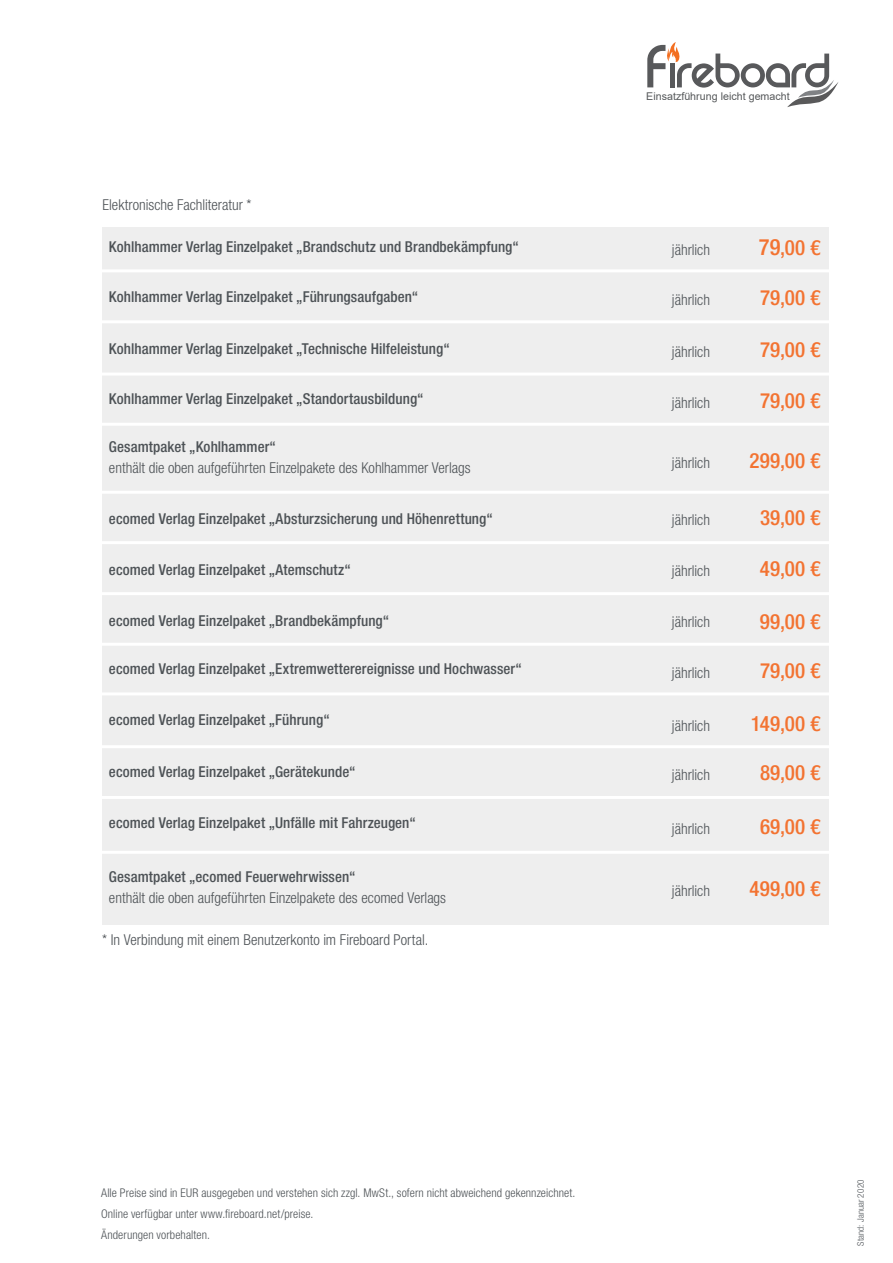
<style>
.page{position:relative;width:893px;height:1263px;background:#fff}
.page>*{position:absolute;margin:0;border:0;box-sizing:border-box;transform-origin:0 0}
.t1{font:500 condensed 21px "Helvetica Neue LT Std";letter-spacing:.015em;color:#f37331}
.t2{font:500 condensed 15px "Helvetica Neue LT Std";letter-spacing:.005em;color:#4d5256}
.t3{font:300 condensed 15px "Helvetica Neue LT Std";color:#4d5256}
.t4{font:300 condensed 12px/21px "Helvetica Neue LT Std";letter-spacing:.005em;color:#4d5256}
.t5{font:10.65px "Arial";color:#55585a}
.t6{font:300 condensed 9px "Helvetica Neue LT Std";letter-spacing:.02em;color:#4d5256}
.s1{font-size:22.5px}
</style>
<div class="page">
<div style="left:102px;top:227px;width:726px;height:697px;background:#eee"></div>
<hr style="left:102px;top:269px;width:728px;height:3px;background:#fff">
<hr style="left:102px;top:373px;width:729px;height:3px;background:#fff">
<hr style="left:101px;top:423px;width:729px;height:3px;background:#fff">
<hr style="left:101px;top:541px;width:729px;height:3px;background:#fff">
<hr style="left:100px;top:592px;width:729px;height:3px;background:#fff">
<hr style="left:100px;top:643px;width:729px;height:3px;background:#fff">
<hr style="left:100px;top:491px;width:729px;height:3px;background:#fff">
<hr style="left:101px;top:692px;width:729px;height:3px;background:#fff">
<hr style="left:100px;top:745px;width:729px;height:3px;background:#fff">
<hr style="left:101px;top:320px;width:728px;height:3px;background:#fff">
<hr style="left:100px;top:796px;width:729px;height:3px;background:#fff">
<hr style="left:100px;top:851px;width:729px;height:3px;background:#fff">
<svg style="left:647px;top:42px;width:191px;height:65px"></svg>
<p class="t3" style="left:102px;top:196px;width:151px">Elektronische Fachliteratur *</p>
<p class="t2" style="left:109px;top:238px;width:411px">Kohlhammer Verlag Einzelpaket „Brandschutz und Brandbekämpfung“</p>
<p class="t2" style="left:109px;top:287px;width:311px">Kohlhammer Verlag Einzelpaket „Führungsaufgaben“</p>
<p class="t2" style="left:109px;top:340px;width:342px">Kohlhammer Verlag Einzelpaket „Technische Hilfeleistung“</p>
<p class="t2" style="left:109px;top:389px;width:316px">Kohlhammer Verlag Einzelpaket „Standortausbildung“</p>
<p class="t2" style="left:109px;top:437px;width:169px">Gesamtpaket „Kohlhammer“</p>
<p class="t3" style="left:109px;top:459px;width:363px">enthält die oben aufgeführten Einzelpakete des Kohlhammer Verlags</p>
<p class="t2" style="left:109px;top:509px;width:385px">ecomed Verlag Einzelpaket „Absturzsicherung und Höhenrettung“</p>
<p class="t2" style="left:109px;top:560px;width:243px">ecomed Verlag Einzelpaket „Atemschutz“</p>
<p class="t2" style="left:109px;top:611px;width:282px">ecomed Verlag Einzelpaket „Brandbekämpfung“</p>
<p class="t2" style="left:109px;top:659px;width:414px">ecomed Verlag Einzelpaket „Extremwetterereignisse und Hochwasser“</p>
<p class="t2" style="left:109px;top:710px;width:222px">ecomed Verlag Einzelpaket „Führung“</p>
<p class="t2" style="left:109px;top:763px;width:248px">ecomed Verlag Einzelpaket „Gerätekunde“</p>
<p class="t2" style="left:109px;top:814px;width:308px">ecomed Verlag Einzelpaket „Unfälle mit Fahrzeugen“</p>
<p class="t2" style="left:109px;top:868px;width:248px">Gesamtpaket „ecomed Feuerwehrwissen“</p>
<p class="t3" style="left:109px;top:889px;width:339px">enthält die oben aufgeführten Einzelpakete des ecomed Verlags</p>
<p class="t3" style="left:102px;top:931px;width:328px">* In Verbindung mit einem Benutzerkonto im Fireboard Portal.</p>
<p class="t5" style="left:646px;top:89px;width:145px">Einsatzführung leicht gemacht</p>
<p class="t3" style="left:672px;top:241px;width:40px">jährlich</p>
<h1 class="t1" style="left:759px;top:235px;width:63px"><span class="s1">79</span>,00 €</h1>
<p class="t3" style="left:672px;top:291px;width:40px">jährlich</p>
<h1 class="t1" style="left:760px;top:285px;width:62px">79,00 €</h1>
<p class="t3" style="left:672px;top:343px;width:40px">jährlich</p>
<h1 class="t1" style="left:760px;top:337px;width:62px">79,00 €</h1>
<p class="t3" style="left:672px;top:394px;width:40px">jährlich</p>
<h1 class="t1" style="left:760px;top:388px;width:62px">79,00 €</h1>
<p class="t3" style="left:672px;top:454px;width:40px">jährlich</p>
<h1 class="t1" style="left:750px;top:448px;width:72px">299,00 €</h1>
<p class="t3" style="left:672px;top:511px;width:40px">jährlich</p>
<h1 class="t1" style="left:760px;top:505px;width:62px">39,00 €</h1>
<p class="t3" style="left:672px;top:562px;width:40px">jährlich</p>
<h1 class="t1" style="left:760px;top:556px;width:62px">49,00 €</h1>
<p class="t3" style="left:672px;top:613px;width:40px">jährlich</p>
<h1 class="t1" style="left:760px;top:609px;width:62px">99,00 €</h1>
<p class="t3" style="left:672px;top:664px;width:40px">jährlich</p>
<h1 class="t1" style="left:760px;top:658px;width:62px">79,00 €</h1>
<p class="t3" style="left:672px;top:717px;width:40px">jährlich</p>
<h1 class="t1" style="left:751px;top:711px;width:71px">149,00 €</h1>
<p class="t3" style="left:672px;top:766px;width:40px">jährlich</p>
<h1 class="t1" style="left:760px;top:760px;width:62px">89,00 €</h1>
<p class="t3" style="left:672px;top:820px;width:40px">jährlich</p>
<h1 class="t1" style="left:760px;top:814px;width:62px">69,00 €</h1>
<p class="t3" style="left:672px;top:882px;width:40px">jährlich</p>
<h1 class="t1" style="left:749px;top:876px;width:72px">499,00 €</h1>
<p class="t4" style="left:101px;top:1182px;width:476px">Alle Preise sind in EUR ausgegeben und verstehen sich zzgl. MwSt., sofern nicht abweichend gekennzeichnet.<br>Online verfügbar unter www.fireboard.net/preise.<br>Änderungen vorbehalten.</p>
<p class="t6" style="left:855px;top:1246px;width:68px;rotate:-90deg">Stand: Januar 2020</p>
</div>
